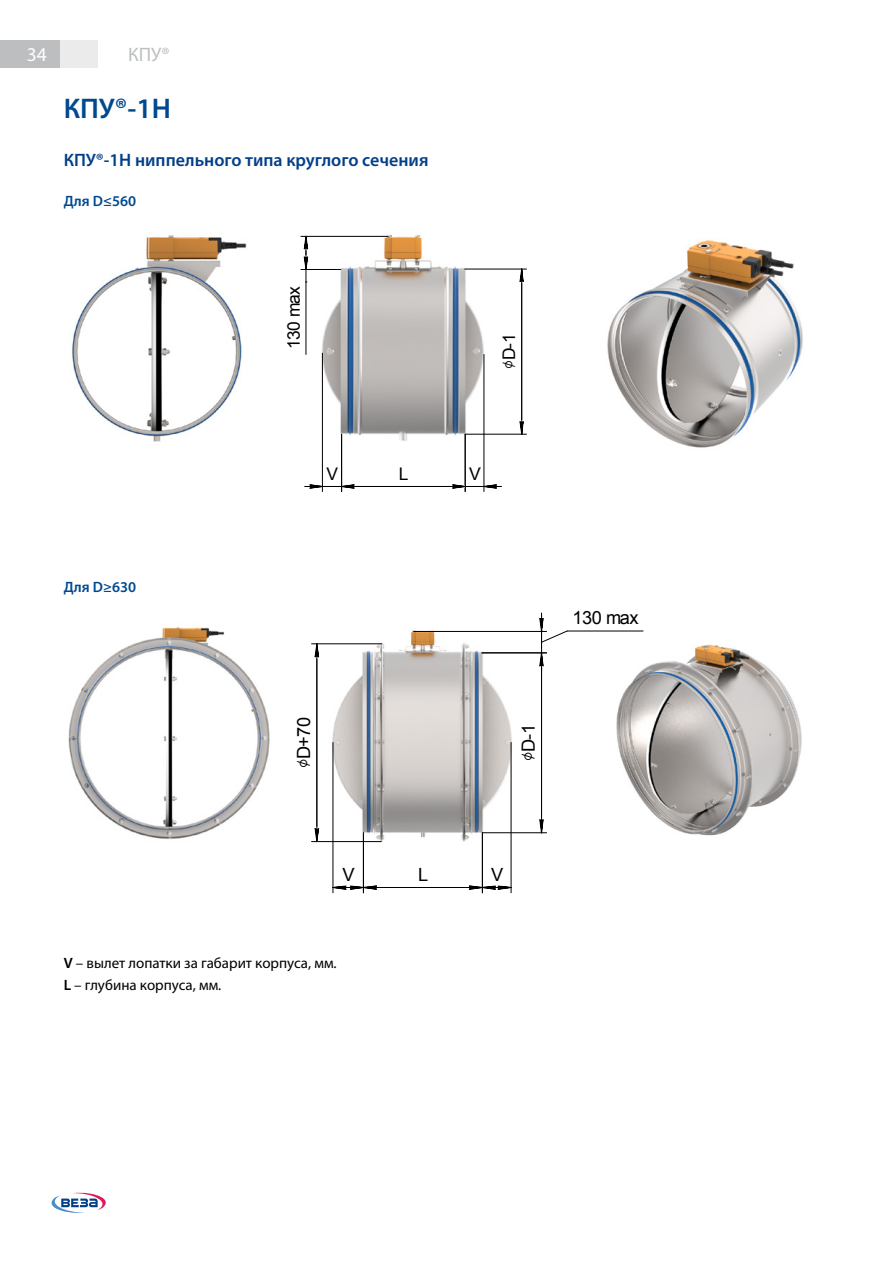
<style>
.page{position:relative;width:893px;height:1263px;background:#fff}
.page>*{position:absolute;margin:0;border:0;box-sizing:border-box;transform-origin:0 0}
.t1{font:600 28.5px "Myriad Pro";color:#004990}
.t2{font:19.5px "Myriad Pro";color:#bcbec0}
.t3{font:19.5px "Myriad Pro";color:#fff}
.t4{font:18.15px "Arial";letter-spacing:-.025em;color:#000}
.t5{font:600 18px "Myriad Pro";color:#023f88}
.t6{font:17.4px "Arial";letter-spacing:-.025em;color:#000}
.t7{font:15px/22.2px "Myriad Pro";color:#000}
.t8{font:600 15px "Myriad Pro";color:#004990}
.s1{font-weight:600}
</style>
<div class="page">
<div style="left:0;top:40px;width:98px;height:28px;background:#ebebec"></div>
<div style="left:0;top:40px;width:60px;height:28px;background:#bcbec0"></div>
<svg style="left:51px;top:1192px;width:55px;height:21px"></svg>
<img style="left:72px;top:235px;width:175px;height:207px">
<img style="left:312px;top:235px;width:183px;height:218px">
<img style="left:607px;top:240px;width:196px;height:208px">
<hr style="left:465px;top:434px;width:62px;height:1px;background:#000">
<hr style="left:465px;top:269px;width:62px;height:1px;background:#000">
<hr style="left:301px;top:269px;width:40px;height:1px;background:#000">
<hr style="left:301px;top:236px;width:87px;height:1px;background:#000">
<hr style="left:306px;top:282px;width:1px;height:72px;background:#000">
<hr style="left:341px;top:434px;width:1px;height:57px;background:#000">
<hr style="left:322px;top:353px;width:1px;height:138px;background:#000">
<hr style="left:465px;top:434px;width:1px;height:57px;background:#000">
<hr style="left:484px;top:354px;width:1px;height:137px;background:#000">
<hr style="left:342px;top:486px;width:123px;height:1px;background:#000">
<svg style="left:518px;top:420px;width:7px;height:15px"></svg>
<svg style="left:519px;top:269px;width:6px;height:14px"></svg>
<hr style="left:521px;top:269px;width:1px;height:165px;background:#000">
<svg style="left:300px;top:236px;width:9px;height:113px"></svg>
<svg style="left:305px;top:466px;width:53px;height:24px"></svg>
<svg style="left:448px;top:466px;width:53px;height:24px"></svg>
<img style="left:68px;top:627px;width:202px;height:212px">
<img style="left:329px;top:630px;width:191px;height:217px">
<img style="left:616px;top:644px;width:186px;height:192px">
<hr style="left:482px;top:832px;width:65px;height:1px;background:#000">
<hr style="left:482px;top:653px;width:65px;height:1px;background:#000">
<hr style="left:413px;top:631px;width:134px;height:1px;background:#000">
<hr style="left:567px;top:631px;width:76px;height:1px;background:#000">
<hr style="left:363px;top:833px;width:1px;height:60px;background:#000">
<hr style="left:333px;top:742px;width:1px;height:151px;background:#000">
<hr style="left:482px;top:833px;width:1px;height:60px;background:#000">
<hr style="left:511px;top:742px;width:1px;height:151px;background:#000">
<hr style="left:312px;top:643px;width:70px;height:1px;background:#000">
<hr style="left:312px;top:841px;width:69px;height:1px;background:#000">
<hr style="left:363px;top:887px;width:119px;height:1px;background:#000">
<svg style="left:538px;top:818px;width:7px;height:15px"></svg>
<hr style="left:541px;top:653px;width:1px;height:180px;background:#000">
<svg style="left:538px;top:613px;width:30px;height:58px"></svg>
<svg style="left:332px;top:866px;width:45px;height:25px"></svg>
<svg style="left:469px;top:866px;width:43px;height:25px"></svg>
<svg style="left:314px;top:643px;width:6px;height:16px"></svg>
<svg style="left:314px;top:827px;width:6px;height:15px"></svg>
<hr style="left:317px;top:644px;width:1px;height:197px;background:#000">
<h2 class="t3" style="left:27px;top:42px;width:22px">34</h2>
<h2 class="t2" style="left:128px;top:42px;width:43px">КПУ®</h2>
<h1 class="t1" style="left:64px;top:90px;width:109px">КПУ®-1Н</h1>
<p class="t5" style="left:64px;top:148px;width:366px">КПУ®-1Н ниппельного типа круглого сечения</p>
<p class="t8" style="left:64px;top:191px;width:74px">Для D≤560</p>
<p class="t6" style="left:282px;top:349px;width:65px;rotate:-90deg">130 max</p>
<p class="t6" style="left:498px;top:360px;width:29px;rotate:-90deg">D-1</p>
<p class="t8" style="left:64px;top:578px;width:74px">Для D≥630</p>
<p class="t6" style="left:326px;top:463px;width:13px">V</p>
<p class="t6" style="left:469px;top:463px;width:13px">V</p>
<p class="t6" style="left:399px;top:463px;width:11px">L</p>
<p class="t4" style="left:292px;top:759px;width:44px;rotate:-90deg">D+70</p>
<p class="t4" style="left:572px;top:606px;width:68px">130 max</p>
<p class="t4" style="left:516px;top:752px;width:30px;rotate:-90deg">D-1</p>
<p class="t4" style="left:342px;top:863px;width:14px">V</p>
<p class="t4" style="left:491px;top:863px;width:14px">V</p>
<p class="t4" style="left:418px;top:863px;width:12px">L</p>
<p class="t7" style="left:64px;top:951px;width:274px"><span class="s1">V</span> – вылет лопатки за габарит корпуса, мм.<br><span class="s1">L</span> – глубина корпуса, мм.</p>
</div>
